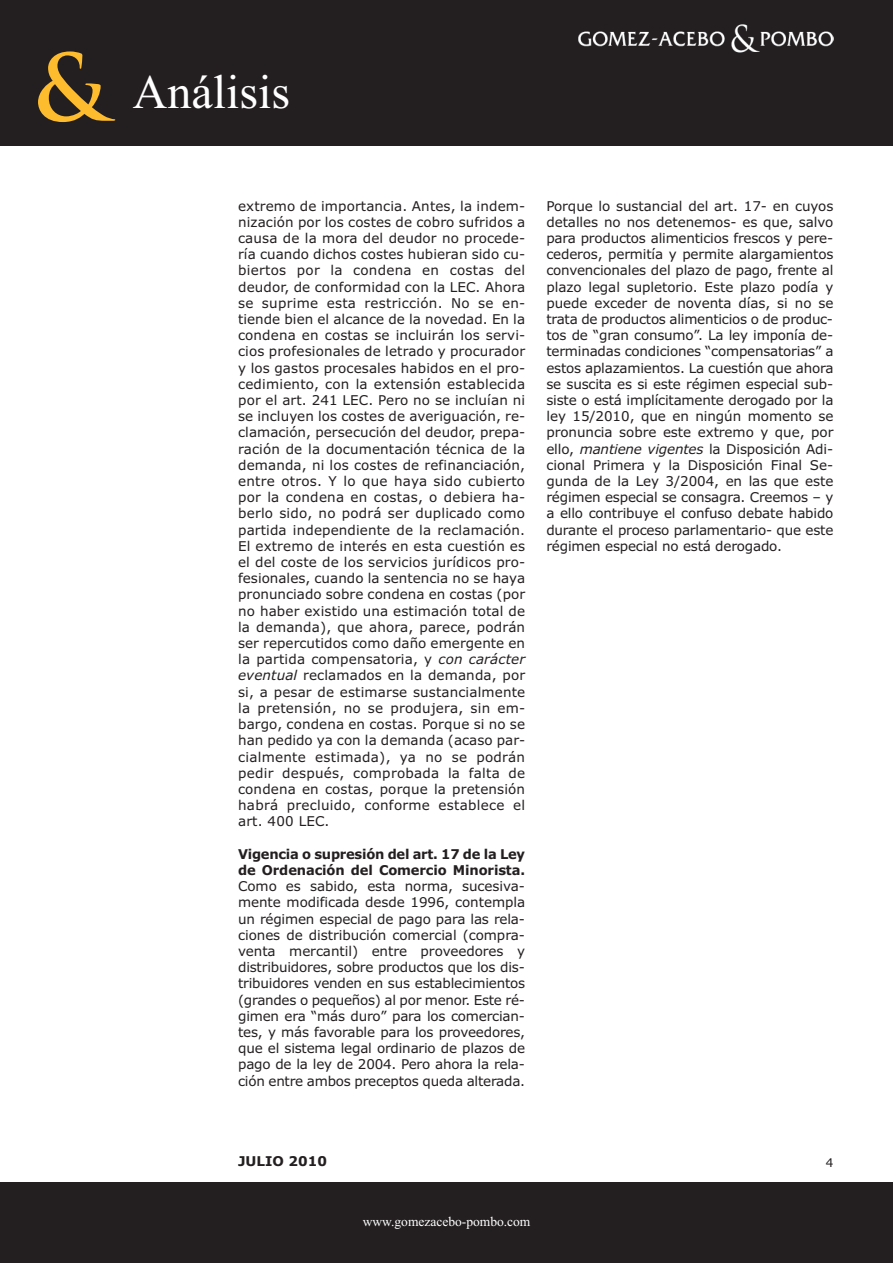
<style>
.page{position:relative;width:893px;height:1263px;background:#fff}
.page>*{position:absolute;margin:0;border:0;box-sizing:border-box;transform-origin:0 0}
.t1{font:48px "Times New Roman";color:#fff}
.t2{font:13.5px/16.2px "Verdana";letter-spacing:-.015em;color:#231f20;text-align:justify}
.t3{font:700 13.5px/16.2px "Verdana";letter-spacing:-.01em;color:#231f20}
.t4{font:13.5px "Times New Roman";color:#fff}
.t5{font:12px "Verdana";color:#231f20}
.s1{font-family:"Trajan Pro";font-weight:700;font-size:90px;color:#fdbb2e}
.s2{font-style:italic}
</style>
<div class="page">
<div style="left:0;top:0;width:893px;height:146px;background:#231f20"></div>
<img style="left:578px;top:24px;width:255px;height:29px">
<div style="left:0;top:1183px;width:893px;height:80px;background:#231f20"></div>
<h1 class="t1" style="left:33px;top:64px;width:259px"><span class="s1">&amp;</span> Análisis</h1>
<p class="t2" style="left:238px;top:198px;width:289px">extremo de importancia. Antes, la indem&shy;nización por los costes de cobro sufridos a causa de la mora del deudor no procede&shy;ría cuando dichos costes hubieran sido cu&shy;biertos por la condena en costas del deudor, de conformidad con la LEC. Ahora se suprime esta restricción. No se en&shy;tiende bien el alcance de la novedad. En la condena en costas se incluirán los servi&shy;cios profesionales de letrado y procurador y los gastos procesales habidos en el pro&shy;cedimiento, con la extensión establecida por el art. 241 LEC. Pero no se incluían ni se incluyen los costes de averiguación, re&shy;clamación, persecución del deudor, prepa&shy;ración de la documentación técnica de la demanda, ni los costes de refinanciación, entre otros. Y lo que haya sido cubierto por la condena en costas, o debiera ha&shy;berlo sido, no podrá ser duplicado como partida independiente de la reclamación.<br>El extremo de interés en esta cuestión es el del coste de los servicios jurídicos pro&shy;fesionales, cuando la sentencia no se haya pronunciado sobre condena en costas (por no haber existido una estimación total de la demanda), que ahora, parece, podrán ser repercutidos como daño emergente en la partida compensatoria, y <span class="s2">con carácter eventual</span> reclamados en la demanda, por si, a pesar de estimarse sustancialmente la pretensión, no se produjera, sin em&shy;bargo, condena en costas. Porque si no se han pedido ya con la demanda (acaso par&shy;cialmente estimada), ya no se podrán pedir después, comprobada la falta de condena en costas, porque la pretensión habrá precluido, conforme establece el art. 400 LEC.</p>
<p class="t3" style="left:238px;top:846px;width:289px">Vigencia o supresión del art. 17 de la Ley de Ordenación del Comercio Minorista.</p>
<p class="t2" style="left:238px;top:878px;width:289px">Como es sabido, esta norma, sucesiva&shy;mente modificada desde 1996, contempla un régimen especial de pago para las rela&shy;ciones de distribución comercial (compra&shy;venta mercantil) entre proveedores y distribuidores, sobre productos que los dis&shy;tribuidores venden en sus establecimientos (grandes o pequeños) al por menor. Este ré&shy;gimen era “más duro” para los comercian&shy;tes, y más favorable para los proveedores, que el sistema legal ordinario de plazos de pago de la ley de 2004. Pero ahora la rela&shy;ción entre ambos preceptos queda alterada.</p>
<p class="t2" style="left:546px;top:198px;width:289px">Porque lo sustancial del art. 17- en cuyos detalles no nos detenemos- es que, salvo para productos alimenticios frescos y pere&shy;cederos, permitía y permite alargamientos convencionales del plazo de pago, frente al plazo legal supletorio. Este plazo podía y puede exceder de noventa días, si no se trata de productos alimenticios o de produc&shy;tos de “gran consumo”. La ley imponía de&shy;terminadas condiciones “compensatorias” a estos aplazamientos. La cuestión que ahora se suscita es si este régimen especial sub&shy;siste o está implícitamente derogado por la ley 15/2010, que en ningún momento se pronuncia sobre este extremo y que, por ello, <span class="s2">mantiene vigentes</span> la Disposición Adi&shy;cional Primera y la Disposición Final Se&shy;gunda de la Ley 3/2004, en las que este régimen especial se consagra. Creemos – y a ello contribuye el confuso debate habido durante el proceso parlamentario- que este régimen especial no está derogado.</p>
<p class="t3" style="left:238px;top:1154px;width:90px">JULIO 2010</p>
<p class="t5" style="left:826px;top:1155px;width:9px">4</p>
<p class="t4" style="left:363px;top:1213px;width:169px">www.gomezacebo-pombo.com</p>
</div>
